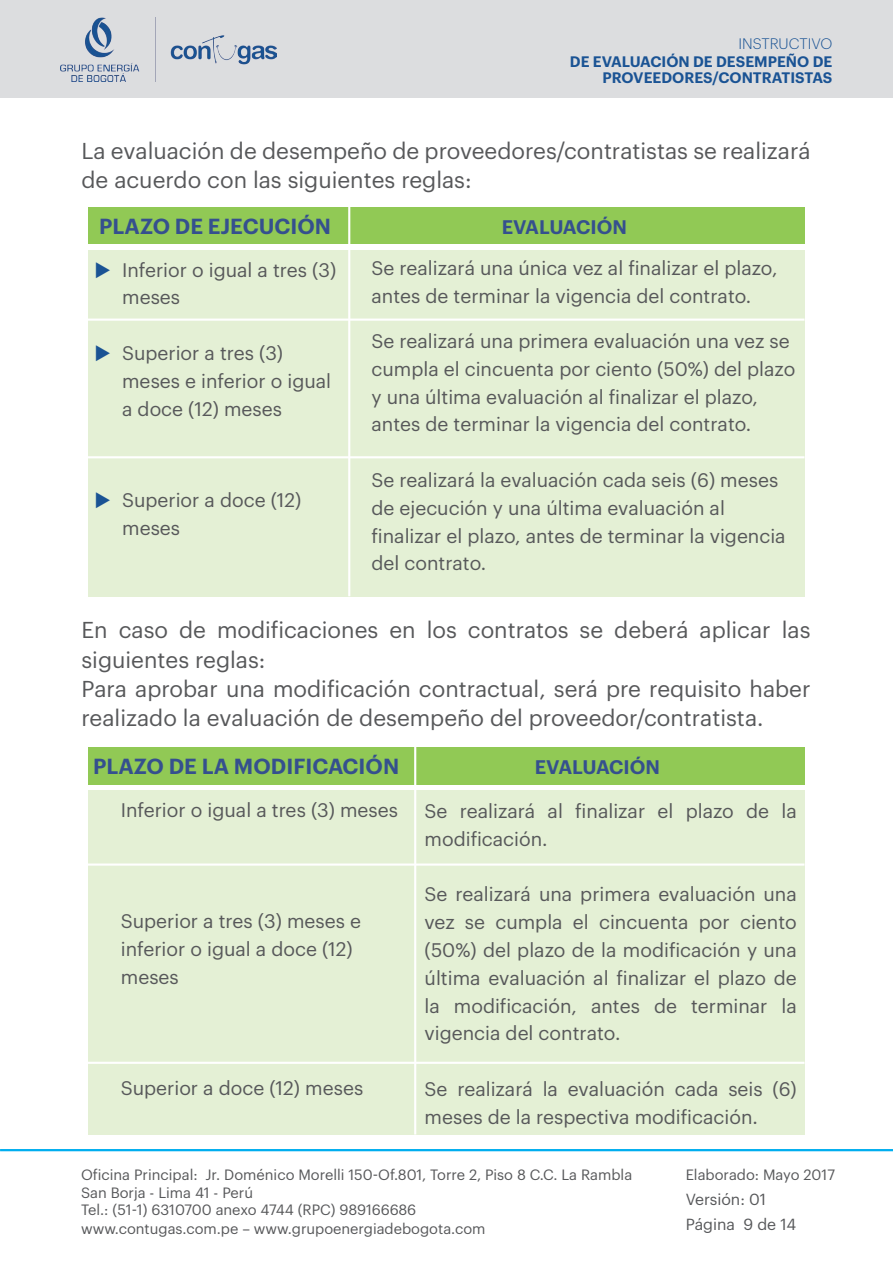
<style>
.page{position:relative;width:893px;height:1276px;background:#fff}
.page>*{position:absolute;margin:0;border:0;box-sizing:border-box;transform-origin:0 0}
.TEXTO_NORMAL{font:22.5px/29.2px "Graphik";color:#57585a}
.TEXTO_NORMAL-2{font:600 21.38px "Graphik";color:#35508e}
.TEXTO_NORMAL-3{font:19.35px/27.9px "Graphik";color:#57585a}
.TEXTO_NORMAL-4{font:600 19.35px "Graphik";color:#35508e}
.TEXTO_NORMAL-5{font:19.12px/27.7px "Graphik";color:#57585a}
.TEXTO_NORMAL-6{font:600 19.12px "Graphik";color:#35508e}
.t1{font:15.75px "Graphik";color:#57585a}
.t2{font:600 14.85px/15.8px "Graphik";color:#1a5394;text-align:right}
.t3{font:300 14.85px "Graphik";color:#1a5394}
.t4{font:14.62px "Graphik";color:#57585a}
.s1{color:#1a5394}
</style>
<div class="page">
<div style="left:0;top:0;width:893px;height:98px;background:#dcdddf"></div>
<hr style="left:0;top:1149px;width:893px;height:2px;background:#00aeef">
<img style="left:60px;top:18px;width:216px;height:64px">
<div style="left:88px;top:207px;width:716px;height:37px;background:#91c955"></div>
<div style="left:88px;top:250px;width:716px;height:346px;background:#e4f0d5"></div>
<hr style="left:348px;top:204px;width:2px;height:392px;background:#fff">
<hr style="left:88px;top:318px;width:716px;height:3px;background:#fff">
<hr style="left:88px;top:456px;width:716px;height:2px;background:#fff">
<div style="left:88px;top:747px;width:716px;height:37px;background:#91c955"></div>
<div style="left:88px;top:790px;width:716px;height:344px;background:#e4f0d5"></div>
<hr style="left:414px;top:744px;width:2px;height:390px;background:#fff">
<hr style="left:88px;top:863px;width:716px;height:2px;background:#fff">
<hr style="left:88px;top:1061px;width:716px;height:3px;background:#fff">
<p class="t3" style="left:739px;top:33px;width:95px">INSTRUCTIVO</p>
<p class="t2" style="left:570px;top:52px;width:264px">DE EVALUACIÓN DE DESEMPEÑO DE<br>PROVEEDORES/CONTRATISTAS</p>
<p class="TEXTO_NORMAL" style="left:81px;top:134px;width:731px">La evaluación de desempeño de proveedores/contratistas se realizará de acuerdo con las siguientes reglas:</p>
<p class="TEXTO_NORMAL-2" style="left:99px;top:210px;width:233px">PLAZO DE EJECUCIÓN</p>
<p class="TEXTO_NORMAL-5" style="left:122px;top:254px;width:216px;text-indent:-28px"><span class="s1">◆</span> Inferior o igual a tres (3) meses</p>
<p class="TEXTO_NORMAL-5" style="left:94px;top:338px;width:190px"><span class="s1">◆</span> Superior a tres (3)</p>
<p class="TEXTO_NORMAL-5" style="left:122px;top:365px;width:211px">meses e inferior o igual a doce (12) meses</p>
<p class="TEXTO_NORMAL-5" style="left:122px;top:485px;width:181px;text-indent:-28px"><span class="s1">◆</span> Superior a doce (12) meses</p>
<p class="TEXTO_NORMAL-6" style="left:502px;top:212px;width:127px">EVALUACIÓN</p>
<p class="TEXTO_NORMAL-5" style="left:372px;top:253px;width:407px">Se realizará una única vez al finalizar el plazo, antes de terminar la vigencia del contrato.</p>
<p class="TEXTO_NORMAL-5" style="left:372px;top:326px;width:425px">Se realizará una primera evaluación una vez se cumpla el cincuenta por ciento (50%) del plazo y una última evaluación al finalizar el plazo, antes de terminar la vigencia del contrato.</p>
<p class="TEXTO_NORMAL-5" style="left:372px;top:464px;width:416px">Se realizará la evaluación cada seis (6) meses de ejecución y una última evaluación al finalizar el plazo, antes de terminar la vigencia del contrato.</p>
<p class="TEXTO_NORMAL" style="left:81px;top:613px;width:730px">En caso de modificaciones en los contratos se deberá aplicar las siguientes reglas:</p>
<p class="TEXTO_NORMAL" style="left:81px;top:672px;width:730px">Para aprobar una modificación contractual, será pre requisito haber realizado la evaluación de desempeño del proveedor/contratista.</p>
<p class="TEXTO_NORMAL-2" style="left:93px;top:750px;width:308px">PLAZO DE LA MODIFICACIÓN</p>
<p class="TEXTO_NORMAL-3" style="left:121px;top:794px;width:279px">Inferior o igual a tres (3) meses</p>
<p class="TEXTO_NORMAL-3" style="left:121px;top:905px;width:242px">Superior a tres (3) meses e inferior o igual a doce (12) meses</p>
<p class="TEXTO_NORMAL-3" style="left:121px;top:1072px;width:244px">Superior a doce (12) meses</p>
<p class="TEXTO_NORMAL-4" style="left:535px;top:752px;width:127px">EVALUACIÓN</p>
<p class="TEXTO_NORMAL-3" style="left:425px;top:795px;width:374px">Se realizará al finalizar el plazo de la modificación.</p>
<p class="TEXTO_NORMAL-3" style="left:425px;top:879px;width:374px;text-align:justify">Se realizará una primera evaluación una vez se cumpla el cincuenta por ciento (50%) del plazo de la modificación y una última evaluación al finalizar el plazo de la modificación, antes de terminar la vigencia del contrato.</p>
<p class="TEXTO_NORMAL-3" style="left:425px;top:1073px;width:374px">Se realizará la evaluación cada seis (6) meses de la respectiva modificación.</p>
<p class="t4" style="left:81px;top:1163px;width:553px">Oficina Principal: Jr. Doménico Morelli 150-Of.801, Torre 2, Piso 8 C.C. La Rambla</p>
<p class="t4" style="left:81px;top:1181px;width:174px">San Borja - Lima 41 - Perú</p>
<p class="t4" style="left:81px;top:1199px;width:337px">Tel.: (51-1) 6310700 anexo 4744 (RPC) 989166686</p>
<p class="t4" style="left:81px;top:1217px;width:406px">www.contugas.com.pe – www.grupoenergiadebogota.com</p>
<p class="t4" style="left:686px;top:1163px;width:151px">Elaborado: Mayo 2017</p>
<p class="t1" style="left:686px;top:1187px;width:82px">Versión: 01</p>
<p class="t1" style="left:686px;top:1212px;width:112px">Página 9 de 14</p>
</div>
